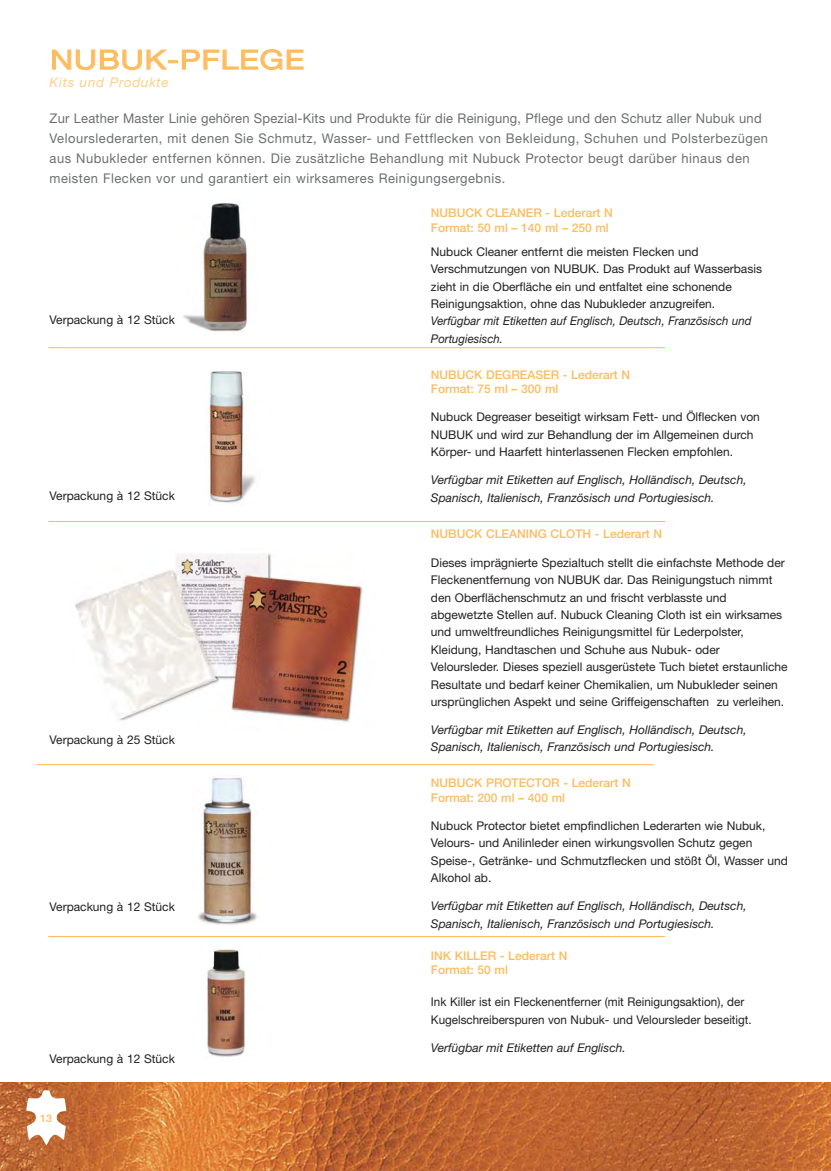
<style>
.page{position:relative;width:831px;height:1171px;background:#fff}
.page>*{position:absolute;margin:0;border:0;box-sizing:border-box;transform-origin:0 0}
.t1{font:26.7px "Helvetica Neue";letter-spacing:.025em;color:#fdbc5f;scale:1.2 1}
.t2{font:13.35px/20px "Helvetica Neue";letter-spacing:.04em;color:#6c6e70}
.t3{font:italic 13.35px "Helvetica Neue";letter-spacing:.055em;color:#fece8b}
.t4{font:12px/17.4px "Helvetica Neue";color:#231f20}
.t5{font:italic 12px/17.4px "Helvetica Neue";color:#231f20}
.t6{font:500 12px/14.7px "Helvetica Neue";color:#fdbc5f}
.t7{font:italic 12px/17.4px "Helvetica Neue";color:#231f20;scale:.95 1}
.t8{font:500 10.65px "Helvetica Neue";color:#fdbc5f}
</style>
<div class="page">
<img style="left:0;top:1082px;width:831px;height:89px">
<svg style="left:26px;top:1090px;width:40px;height:55px"></svg>
<img style="left:183px;top:203px;width:64px;height:129px">
<img style="left:208px;top:371px;width:48px;height:135px">
<img style="left:75px;top:553px;width:288px;height:169px">
<img style="left:197px;top:777px;width:60px;height:148px">
<img style="left:206px;top:949px;width:40px;height:108px">
<hr style="left:48px;top:347px;width:617px;height:1px;background:#fdbc5f">
<hr style="left:48px;top:521px;width:617px;height:1px;background:#fdbc5f">
<hr style="left:36px;top:764px;width:617px;height:1px;background:#fdbc5f">
<hr style="left:48px;top:936px;width:617px;height:1px;background:#fdbc5f">
<h1 class="t1" style="left:50px;top:50px;width:213px">NUBUK-PFLEGE</h1>
<p class="t3" style="left:50px;top:78px;width:121px">Kits und Produkte</p>
<p class="t2" style="left:50px;top:109px;width:720px">Zur Leather Master Linie gehören Spezial-Kits und Produkte für die Reinigung, Pflege und den Schutz aller Nubuk und Velourslederarten, mit denen Sie Schmutz, Wasser- und Fettflecken von Bekleidung, Schuhen und Polsterbezügen aus Nubukleder entfernen können. Die zusätzliche Behandlung mit Nubuck Protector beugt darüber hinaus den meisten Flecken vor und garantiert ein wirksameres Reinigungsergebnis.</p>
<p class="t4" style="left:50px;top:312px;width:127px">Verpackung à 12 Stück</p>
<p class="t4" style="left:50px;top:488px;width:127px">Verpackung à 12 Stück</p>
<p class="t4" style="left:50px;top:732px;width:127px">Verpackung à 25 Stück</p>
<p class="t4" style="left:50px;top:899px;width:127px">Verpackung à 12 Stück</p>
<p class="t4" style="left:50px;top:1050px;width:127px">Verpackung à 12 Stück</p>
<p class="t8" style="left:40px;top:1114px;width:13px">13</p>
<p class="t6" style="left:431px;top:207px;width:183px">NUBUCK CLEANER - Lederart N<br>Format: 50 ml – 140 ml – 250 ml</p>
<p class="t4" style="left:431px;top:244px;width:333px">Nubuck Cleaner entfernt die meisten Flecken und Verschmutzungen von NUBUK. Das Produkt auf Wasserbasis zieht in die Oberfläche ein und entfaltet eine schonende Reinigungsaktion, ohne das Nubukleder anzugreifen.</p>
<p class="t7" style="left:431px;top:313px;width:339px">Verfügbar mit Etiketten auf Englisch, Deutsch, Französisch und<br>Portugiesisch.</p>
<p class="t6" style="left:431px;top:368px;width:201px">NUBUCK DEGREASER - Lederart N<br>Format: 75 ml – 300 ml</p>
<p class="t4" style="left:431px;top:410px;width:330px">Nubuck Degreaser beseitigt wirksam Fett- und Ölflecken von<br>NUBUK und wird zur Behandlung der im Allgemeinen durch<br>Körper- und Haarfett hinterlassenen Flecken empfohlen.</p>
<p class="t5" style="left:431px;top:472px;width:317px">Verfügbar mit Etiketten auf Englisch, Holländisch, Deutsch,<br>Spanisch, Italienisch, Französisch und Portugiesisch.</p>
<p class="t6" style="left:431px;top:527px;width:233px">NUBUCK CLEANING CLOTH - Lederart N</p>
<p class="t4" style="left:431px;top:555px;width:358px">Dieses imprägnierte Spezialtuch stellt die einfachste Methode der Fleckenentfernung von NUBUK dar. Das Reinigungstuch nimmt den Oberflächenschmutz an und frischt verblasste und abgewetzte Stellen auf. Nubuck Cleaning Cloth ist ein wirksames und umweltfreundliches Reinigungsmittel für Lederpolster, Kleidung, Handtaschen und Schuhe aus Nubuk- oder Veloursleder. Dieses speziell ausgerüstete Tuch bietet erstaunliche Resultate und bedarf keiner Chemikalien, um Nubukleder seinen ursprünglichen Aspekt und seine Griffeigenschaften zu verleihen.</p>
<p class="t5" style="left:431px;top:722px;width:317px">Verfügbar mit Etiketten auf Englisch, Holländisch, Deutsch,<br>Spanisch, Italienisch, Französisch und Portugiesisch.</p>
<p class="t6" style="left:431px;top:777px;width:201px">NUBUCK PROTECTOR - Lederart N<br>Format: 200 ml – 400 ml</p>
<p class="t4" style="left:431px;top:818px;width:358px">Nubuck Protector bietet empfindlichen Lederarten wie Nubuk, Velours- und Anilinleder einen wirkungsvollen Schutz gegen Speise-, Getränke- und Schmutzflecken und stößt Öl, Wasser und Alkohol ab.</p>
<p class="t5" style="left:431px;top:898px;width:317px">Verfügbar mit Etiketten auf Englisch, Holländisch, Deutsch,<br>Spanisch, Italienisch, Französisch und Portugiesisch.</p>
<p class="t6" style="left:431px;top:949px;width:138px">INK KILLER - Lederart N<br>Format: 50 ml</p>
<p class="t4" style="left:431px;top:994px;width:322px">Ink Killer ist ein Fleckenentferner (mit Reinigungsaktion), der<br>Kugelschreiberspuren von Nubuk- und Veloursleder beseitigt.</p>
<p class="t5" style="left:431px;top:1040px;width:196px">Verfügbar mit Etiketten auf Englisch.</p>
</div>
